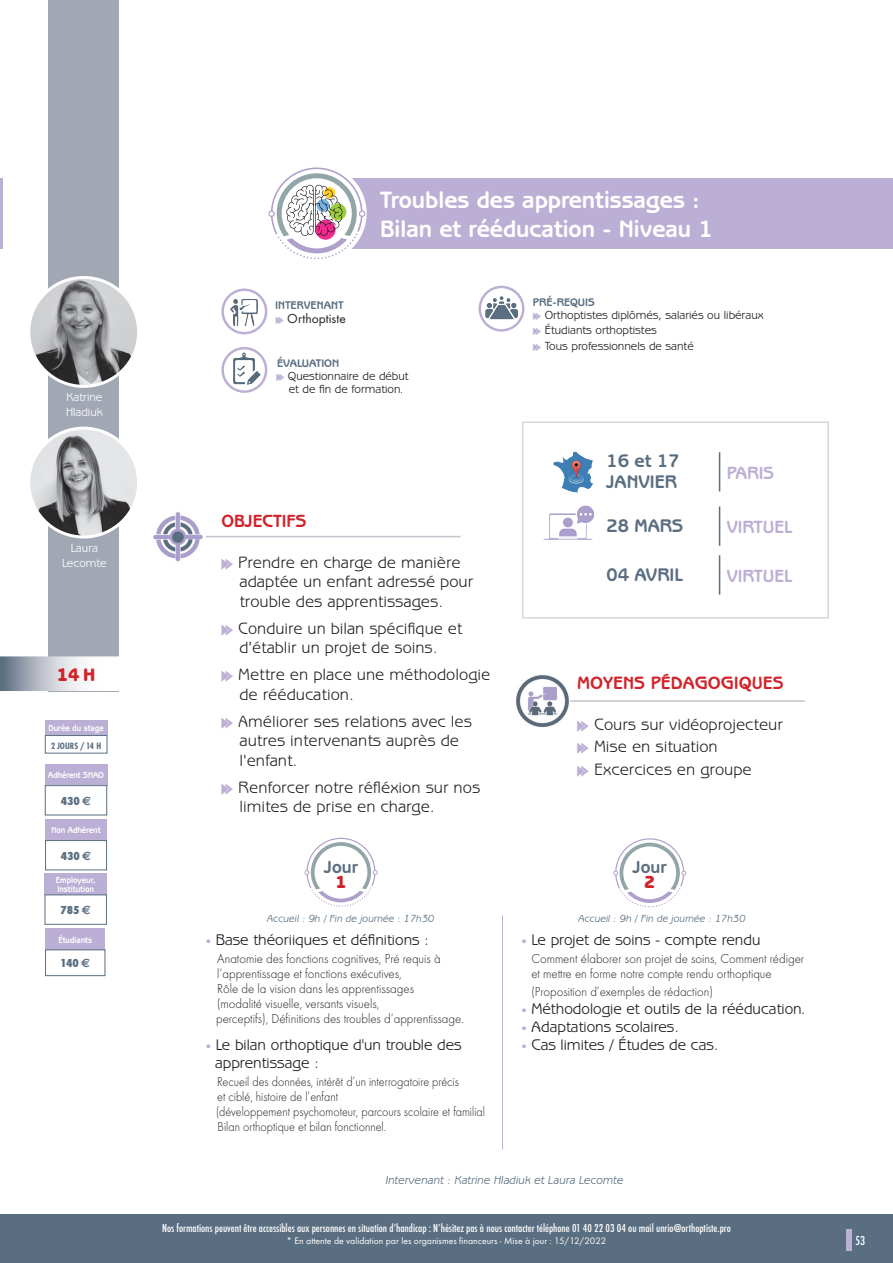
<style>
.page{position:relative;width:893px;height:1263px;background:#fff}
.page>*{position:absolute;margin:0;border:0;box-sizing:border-box;transform-origin:0 0}
.t1{font:700 24.15px/28.5px "Benguiat Gothic IT Cby BT";color:#fff}
.t2{font:700 18.6px/21px "Benguiat Gothic IT Cby BT";color:#5a6e81}
.t3{font:800 18.6px "Benguiat Gothic IT Cby BT";color:#d1232a}
.t4{font:700 18px "Benguiat Gothic IT Cby BT";color:#bcafd5}
.t5{font:700 18px "Benguiat Gothic";color:#d1232a}
.t6{font:700 18px "Benguiat Gothic IT Cby BT";color:#d1232a}
.t7{font:700 17.85px "Benguiat Gothic IT Cby BT";color:#5a6e81}
.t8{font:800 17.85px "Benguiat Gothic IT Cby BT";color:#d1232a}
.t9{font:16.5px/19.5px "Benguiat Gothic";color:#231f20}
.t10{font:15.75px/18px "Benguiat Gothic IT Cby BT";color:#231f20}
.t11{font:300 13.5px/15px "Futura T";color:#231f20;scale:.95 1}
.t12{font:300 13.5px/15px "Futura T";color:#231f20;scale:.9 1}
.t13{font:13.5px "Futura T";color:#231f20}
.t14{font:500 condensed 13.5px "Futura T";color:#fff}
.t15{font:500 condensed 12px "Futura T";color:#fff}
.t16{font:12px/15.3px "Benguiat Gothic IT Cby BT";color:#231f20}
.t17{font:italic 12px "Benguiat Gothic IT Cby BT";color:#5a6e81}
.t18{font:12px/15px "Benguiat Gothic IT Cby BT";color:#fff;text-align:center}
.t19{font:800 condensed 12px "Futura T";color:#5a6e81}
.t20{font:700 11.25px "Benguiat Gothic IT Cby BT";color:#5a6e81}
.t21{font:700 11.25px "Benguiat Gothic";color:#5a6e81}
.t22{font:italic 10.5px "Benguiat Gothic IT Cby BT";color:#5a6e81}
.t23{font:9.75px "Futura T";color:#fff}
.t24{font:700 condensed 9.6px "Futura T";color:#5a6e81}
.t25{font:700 9px/8.7px "Benguiat Gothic IT Cby BT";color:#fff;scale:.9 1}
.s1{font-family:"Euro Sans";font-weight:700;font-stretch:normal}
.s2{font-family:"Didot";font-size:10.5px;color:#bcafd5}
</style>
<div class="page">
<div style="left:0;top:1214px;width:893px;height:49px;background:#5a6e81"></div>
<div style="left:846px;top:1229px;width:6px;height:21px;background:#bcafd5"></div>
<hr style="left:0;top:178px;width:3px;height:71px;background:#bcafd5">
<div style="left:45px;top:928px;width:60px;height:22px;background:#bcafd5"></div>
<div style="left:45px;top:873px;width:62px;height:22px;background:#bcafd5"></div>
<div style="left:45px;top:720px;width:62px;height:15px;background:#bcafd5"></div>
<div style="left:45px;top:764px;width:62px;height:21px;background:#bcafd5"></div>
<div style="left:45px;top:819px;width:62px;height:22px;background:#bcafd5"></div>
<svg style="left:223px;top:290px;width:43px;height:43px"></svg>
<div style="left:221px;top:288px;width:46px;height:46px;border:2px solid #bcafd5;border-radius:50%"></div>
<img style="left:230px;top:299px;width:29px;height:27px">
<svg style="left:223px;top:348px;width:43px;height:44px"></svg>
<div style="left:221px;top:347px;width:46px;height:46px;border:2px solid #bcafd5;border-radius:50%"></div>
<img style="left:233px;top:352px;width:28px;height:33px">
<svg style="left:480px;top:287px;width:43px;height:43px"></svg>
<div style="left:479px;top:286px;width:45px;height:46px;border:2px solid #bcafd5;border-radius:50%"></div>
<img style="left:485px;top:296px;width:33px;height:23px">
<hr style="left:205px;top:536px;width:256px;height:1px;background:#c2c5cd">
<hr style="left:566px;top:700px;width:239px;height:2px;background:#c2c5cd">
<svg style="left:45px;top:735px;width:63px;height:19px"></svg>
<svg style="left:45px;top:785px;width:62px;height:30px"></svg>
<svg style="left:45px;top:840px;width:62px;height:30px"></svg>
<svg style="left:44px;top:894px;width:63px;height:31px"></svg>
<svg style="left:45px;top:949px;width:61px;height:27px"></svg>
<div style="left:48px;top:0;width:71px;height:691px;background:#a2a8b3"></div>
<svg style="left:3px;top:659px;width:113px;height:29px;background:#cccfd6"></svg>
<div style="left:0;top:656px;width:119px;height:35px;border:2px solid #fff"></div>
<div style="left:317px;top:178px;width:576px;height:71px;background:#bcafd5"></div>
<img style="left:153px;top:512px;width:50px;height:50px">
<img style="left:516px;top:675px;width:53px;height:52px">
<img style="left:31px;top:277px;width:105px;height:109px">
<div style="left:27px;top:276px;width:113px;height:112px;border:3px solid #fff;border-radius:50%"></div>
<img style="left:31px;top:428px;width:105px;height:109px">
<div style="left:27px;top:427px;width:113px;height:111px;border:3px solid #fff;border-radius:50%"></div>
<hr style="left:502px;top:915px;width:1px;height:234px;background:#bcafd5">
<div style="left:522px;top:421px;width:307px;height:197px;border:2px solid #d4d7dd"></div>
<img style="left:543px;top:505px;width:52px;height:35px">
<img style="left:553px;top:452px;width:40px;height:40px">
<hr style="left:719px;top:452px;width:1px;height:39px;background:#5a6e81">
<hr style="left:719px;top:506px;width:1px;height:40px;background:#5a6e81">
<hr style="left:719px;top:555px;width:1px;height:40px;background:#5a6e81">
<svg style="left:268px;top:167px;width:99px;height:92px"></svg>
<svg style="left:304px;top:837px;width:74px;height:70px"></svg>
<div style="left:316px;top:847px;width:50px;height:50px;background:#fff;border-radius:50%"></div>
<svg style="left:613px;top:838px;width:74px;height:69px"></svg>
<div style="left:625px;top:847px;width:50px;height:50px;background:#fff;border-radius:50%"></div>
<p class="t18" style="left:66px;top:389px;width:38px;text-align:left">Katrine<br>Hladiuk</p>
<p class="t18" style="left:62px;top:540px;width:46px">Laura<br>Lecomte</p>
<p class="t3" style="left:57px;top:663px;width:40px">14 H</p>
<p class="t25" style="left:48px;top:724px;width:63px">Durée du stage</p>
<p class="t25" style="left:48px;top:771px;width:64px">Adhérent SNAO</p>
<p class="t24" style="left:51px;top:740px;width:52px">2 JOURS / 14 H</p>
<p class="t19" style="left:61px;top:794px;width:32px">430 <span class="s1">E</span></p>
<p class="t25" style="left:51px;top:826px;width:56px">Non Adhérent</p>
<p class="t19" style="left:61px;top:849px;width:32px">430 <span class="s1">E</span></p>
<p class="t25" style="left:56px;top:875px;width:45px">Employeur,<br>Institution</p>
<p class="t19" style="left:60px;top:903px;width:32px">785 <span class="s1">E</span></p>
<p class="t25" style="left:58px;top:935px;width:39px">Étudiants</p>
<p class="t19" style="left:60px;top:956px;width:31px">140 <span class="s1">E</span></p>
<p class="t21" style="left:275px;top:299px;width:70px">INTERVENANT</p>
<p class="t13" style="left:287px;top:311px;width:60px">Orthoptiste</p>
<p class="t20" style="left:277px;top:356px;width:64px">ÉVALUATION</p>
<h1 class="t1" style="left:380px;top:185px;width:335px">Troubles des apprentissages :<br>Bilan et rééducation - Niveau 1</h1>
<p class="t20" style="left:533px;top:295px;width:63px">PRÉ-REQUIS</p>
<p class="t16" style="left:545px;top:307px;width:220px">Orthoptistes diplômés, salariés ou libéraux<br>Étudiants orthoptistes<br>Tous professionnels de santé</p>
<p class="t16" style="left:288px;top:369px;width:122px;line-height:13.2px">Questionnaire de début et de fin de formation.</p>
<p class="t6" style="left:221px;top:510px;width:86px">OBJECTIFS</p>
<p class="t9" style="left:238px;top:552px;width:237px">Prendre en charge de manière adaptée un enfant adressé pour trouble des apprentissages.</p>
<p class="t9" style="left:238px;top:618px;width:226px">Conduire un bilan spécifique et d'établir un projet de soins.</p>
<p class="t9" style="left:238px;top:664px;width:254px">Mettre en place une méthodologie de rééducation.</p>
<p class="t9" style="left:238px;top:711px;width:235px">Améliorer ses relations avec les autres intervenants auprès de l'enfant.</p>
<p class="t9" style="left:238px;top:777px;width:244px">Renforcer notre réfléxion sur nos limites de prise en charge.</p>
<p class="t7" style="left:324px;top:856px;width:35px">Jour</p>
<p class="t8" style="left:336px;top:870px;width:12px">1</p>
<p class="t2" style="left:606px;top:449px;width:75px">16 et 17<br>JANVIER</p>
<p class="t2" style="left:606px;top:515px;width:78px">28 MARS</p>
<p class="t2" style="left:606px;top:563px;width:78px">04 AVRIL</p>
<p class="t4" style="left:727px;top:462px;width:49px">PARIS</p>
<p class="t4" style="left:727px;top:516px;width:67px">VIRTUEL</p>
<p class="t4" style="left:727px;top:565px;width:67px">VIRTUEL</p>
<p class="t5" style="left:577px;top:673px;width:208px">MOYENS PÉDAGOGIQUES</p>
<p class="t9" style="left:594px;top:713px;width:190px;line-height:22.5px">Cours sur vidéoprojecteur<br>Mise en situation<br>Excercices en groupe</p>
<p class="t7" style="left:633px;top:856px;width:35px">Jour</p>
<p class="t8" style="left:644px;top:870px;width:12px">2</p>
<p class="t22" style="left:267px;top:912px;width:169px">Accueil : 9h / Fin de journée : 17h30</p>
<p class="t22" style="left:578px;top:912px;width:169px">Accueil : 9h / Fin de journée : 17h30</p>
<p class="t10" style="left:206px;top:930px;width:225px"><span class="s2">•</span> Base théoriiques et définitions :</p>
<p class="t11" style="left:216px;top:951px;width:263px">Anatomie des fonctions cognitives, Pré requis à l’apprentissage et fonctions exécutives,<br>Rôle de la vision dans les apprentissages<br>(modalité visuelle, versants visuels,<br>perceptifs), Définitions des troubles d’apprentissage.</p>
<p class="t10" style="left:215px;top:1035px;width:248px;text-indent:-9px"><span class="s2">•</span> Le bilan orthoptique d'un trouble des apprentissage :</p>
<p class="t12" style="left:216px;top:1074px;width:300px">Recueil des données, intérêt d’un interrogatoire précis<br>et ciblé, histoire de l’enfant<br>(développement psychomoteur, parcours scolaire et familial Bilan orthoptique et bilan fonctionnel.</p>
<p class="t10" style="left:521px;top:930px;width:241px"><span class="s2">•</span> Le projet de soins - compte rendu</p>
<p class="t11" style="left:531px;top:951px;width:289px">Comment élaborer son projet de soins, Comment rédiger et mettre en forme notre compte rendu orthoptique</p>
<p class="t11" style="left:531px;top:984px;width:192px">(Proposition d’exemples de rédaction)</p>
<p class="t10" style="left:521px;top:999px;width:286px"><span class="s2">•</span> Méthodologie et outils de la rééducation.</p>
<p class="t10" style="left:521px;top:1017px;width:159px"><span class="s2">•</span> Adaptations scolaires.</p>
<p class="t10" style="left:521px;top:1035px;width:199px"><span class="s2">•</span> Cas limites / Études de cas.</p>
<p class="t17" style="left:386px;top:1172px;width:239px">Intervenant : Katrine Hladiuk et Laura Lecomte</p>
<p class="t15" style="left:162px;top:1221px;width:570px">Nos formations peuvent être accessibles aux personnes en situation d’handicap : N’hésitez pas à nous contacter téléphone 01 40 22 03 04 ou mail unrio@orthoptiste.pro</p>
<p class="t23" style="left:287px;top:1235px;width:321px">* En attente de validation par les organismes financeurs - Mise à jour : 15/12/2022</p>
<p class="t14" style="left:855px;top:1233px;width:12px">53</p>
</div>
